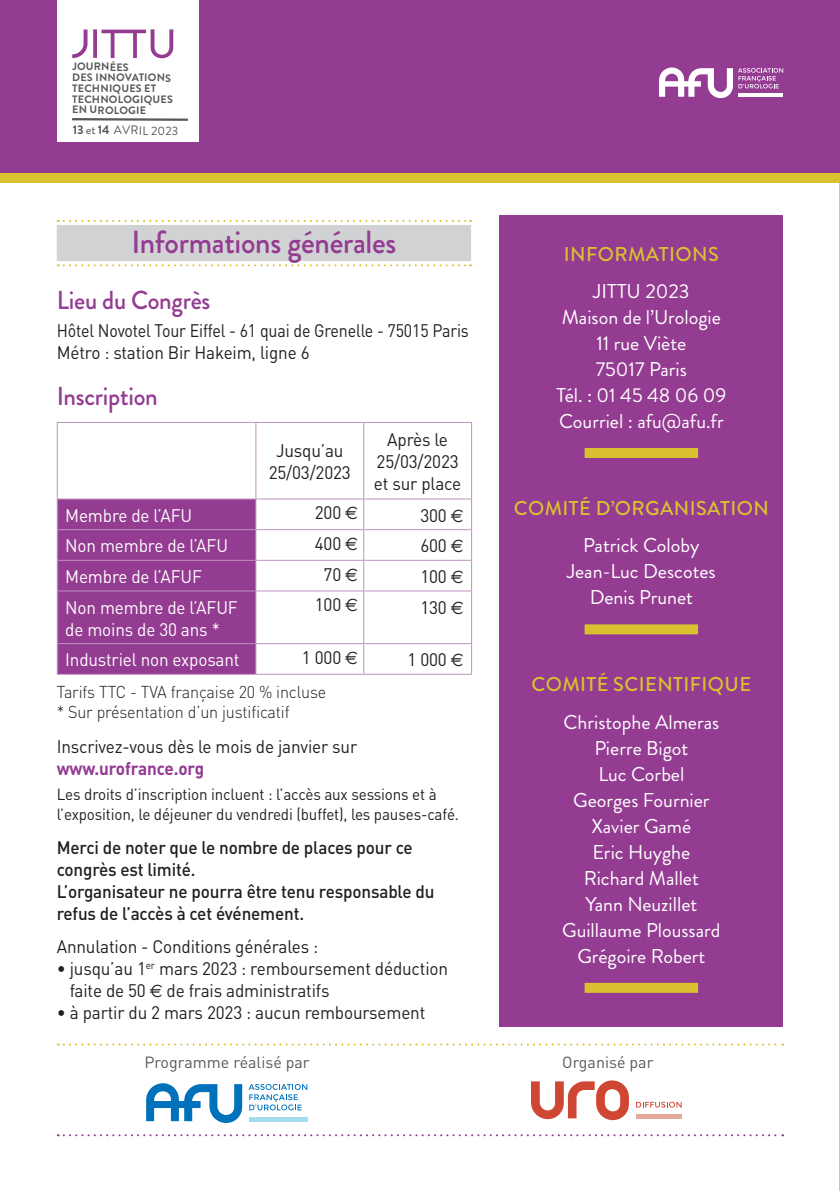
<style>
.page{position:relative;width:840px;height:1191px;background:#fff}
.page>*{position:absolute;margin:0;border:0;box-sizing:border-box;transform-origin:0 0}
.t1{font:500 32px "Brandon Grotesque";letter-spacing:-.01em;color:#943b92;scale:.95 1}
.t2{font:500 26px "Brandon Grotesque";letter-spacing:-.01em;color:#943b92;scale:.95 1}
.t3{font:20px/26px "Brandon Grotesque";color:#fff;text-align:center}
.t4{font:500 20px "Brandon Grotesque";letter-spacing:.02em;color:#d9c130}
.t5{font:18px/22px "DIN";letter-spacing:-.01em;color:#231f20;text-align:center;scale:.95 1}
.t6{font:500 18px/22px "DIN";letter-spacing:-.01em;color:#231f20;scale:.95 1}
.t7{font:18px/22px "DIN";letter-spacing:-.01em;color:#fff;scale:.95 1}
.t8{font:18px/22px "DIN";letter-spacing:-.01em;color:#231f20;scale:.89 1}
.t9{font:700 18px "DIN";letter-spacing:-.01em;color:#943b92;scale:.95 1}
.t10{font:300 17px/20px "DIN";letter-spacing:-.01em;color:#231f20;scale:.95 1}
.t11{font:16px/20px "DIN";letter-spacing:-.01em;color:#231f20;scale:.95 1}
.t12{font:16px "DIN";color:#57585a}
.t13{font:12.2px "Brandon Grotesque";letter-spacing:.015em;color:#57585a}
.t14{font:700 10.8px/10.8px "Brandon Grotesque";letter-spacing:.015em;color:#57585a}
.s1{font-weight:700;font-size:12.6px}
.s2{font-size:12.6px}
.s3{font-family:"DIN";font-weight:900;font-size:16px;color:#fff}
.s4{font-family:"Euro Sans"}
</style>
<div class="page">
<hr style="left:839px;top:0;width:1px;height:1191px;background:#231f20">
<div style="left:0;top:0;width:839px;height:183px;background:#943b92"></div>
<div style="left:0;top:173px;width:839px;height:10px;background:#d9c130"></div>
<div style="left:57px;top:0;width:141px;height:142px;background:#fff"></div>
<hr style="left:72px;top:118px;width:116px;height:3px;background:#57585a">
<svg style="left:72px;top:30px;width:15px;height:28px"></svg>
<svg style="left:93px;top:29px;width:80px;height:29px"></svg>
<svg style="left:659px;top:67px;width:123px;height:31px"></svg>
<hr style="left:738px;top:93px;width:44px;height:4px;background:#fff">
<svg style="left:58px;top:1134px;width:724px;height:2px"></svg>
<svg style="left:58px;top:220px;width:413px;height:2px"></svg>
<div style="left:57px;top:225px;width:414px;height:36px;background:#d1d2d4"></div>
<svg style="left:58px;top:264px;width:413px;height:2px"></svg>
<hr style="left:57px;top:423px;width:1px;height:75px;background:#bf93c1">
<hr style="left:57px;top:422px;width:199px;height:1px;background:#bf93c1">
<hr style="left:57px;top:498px;width:199px;height:1px;background:#bf93c1">
<hr style="left:255px;top:423px;width:1px;height:75px;background:#bf93c1">
<div style="left:57px;top:499px;width:199px;height:175px;background:#943b92"></div>
<hr style="left:255px;top:591px;width:1px;height:52px;background:#bf93c1">
<hr style="left:255px;top:644px;width:1px;height:30px;background:#bf93c1">
<hr style="left:256px;top:422px;width:107px;height:1px;background:#bf93c1">
<hr style="left:363px;top:422px;width:109px;height:1px;background:#bf93c1">
<hr style="left:256px;top:498px;width:107px;height:1px;background:#bf93c1">
<hr style="left:363px;top:498px;width:109px;height:1px;background:#bf93c1">
<hr style="left:363px;top:423px;width:1px;height:75px;background:#bf93c1">
<hr style="left:471px;top:423px;width:1px;height:75px;background:#bf93c1">
<hr style="left:363px;top:499px;width:1px;height:30px;background:#bf93c1">
<hr style="left:471px;top:499px;width:1px;height:30px;background:#bf93c1">
<hr style="left:363px;top:530px;width:1px;height:30px;background:#bf93c1">
<hr style="left:471px;top:530px;width:1px;height:30px;background:#bf93c1">
<svg style="left:363px;top:561px;width:1px;height:29px"></svg>
<svg style="left:471px;top:561px;width:1px;height:29px"></svg>
<hr style="left:363px;top:591px;width:1px;height:52px;background:#bf93c1">
<hr style="left:471px;top:591px;width:1px;height:52px;background:#bf93c1">
<hr style="left:363px;top:644px;width:1px;height:30px;background:#bf93c1">
<hr style="left:471px;top:644px;width:1px;height:30px;background:#bf93c1">
<hr style="left:256px;top:529px;width:107px;height:1px;background:#bf93c1">
<hr style="left:363px;top:529px;width:109px;height:1px;background:#bf93c1">
<hr style="left:256px;top:560px;width:107px;height:1px;background:#bf93c1">
<hr style="left:363px;top:560px;width:109px;height:1px;background:#bf93c1">
<hr style="left:256px;top:590px;width:107px;height:1px;background:#bf93c1">
<hr style="left:363px;top:590px;width:109px;height:1px;background:#bf93c1">
<hr style="left:256px;top:643px;width:107px;height:1px;background:#bf93c1">
<hr style="left:363px;top:643px;width:109px;height:1px;background:#bf93c1">
<hr style="left:57px;top:674px;width:199px;height:1px;background:#bf93c1">
<hr style="left:256px;top:674px;width:107px;height:1px;background:#bf93c1">
<hr style="left:363px;top:674px;width:109px;height:1px;background:#bf93c1">
<svg style="left:146px;top:1083px;width:96px;height:40px"></svg>
<svg style="left:248px;top:1084px;width:59px;height:26px"></svg>
<hr style="left:249px;top:1117px;width:58px;height:4px;background:#a1dcee">
<svg style="left:636px;top:1101px;width:45px;height:6px"></svg>
<hr style="left:635px;top:1114px;width:46px;height:4px;background:#e5a99b">
<svg style="left:531px;top:1080px;width:97px;height:40px"></svg>
<svg style="left:58px;top:1043px;width:724px;height:2px"></svg>
<div style="left:499px;top:215px;width:283px;height:811px;background:#943b92"></div>
<div style="left:584px;top:448px;width:113px;height:10px;background:#d9c130"></div>
<div style="left:584px;top:624px;width:113px;height:10px;background:#d9c130"></div>
<div style="left:584px;top:982px;width:113px;height:10px;background:#d9c130"></div>
<p class="t14" style="left:72px;top:61px;width:102px">JOURNÉES<br>DES INNOVATIONS<br>TECHNIQUES ET<br>TECHNOLOGIQUES<br>EN UROLOGIE</p>
<p class="t13" style="left:73px;top:122px;width:107px"><span class="s1">13</span> <span class="s2">et</span> <span class="s1">14</span> AVRIL 2023</p>
<h1 class="t1" style="left:131px;top:220px;width:280px">Informations générales</h1>
<h2 class="t2" style="left:57px;top:282px;width:206px">Lieu du Congrès<span class="s3">09:00</span></h2>
<p class="t8" style="left:57px;top:319px;width:464px">Hôtel Novotel Tour Eiffel - 61 quai de Grenelle - 75015 Paris<br>Métro : station Bir Hakeim, ligne 6</p>
<h2 class="t2" style="left:57px;top:378px;width:132px">Inscription<span class="s3">09:</span></h2>
<p class="t5" style="left:268px;top:439px;width:88px">Jusqu’au<br>25/03/2023</p>
<p class="t5" style="left:374px;top:428px;width:93px">Après le<br>25/03/2023 et sur place</p>
<p class="t7" style="left:65px;top:504px;width:135px">Membre de l’AFU</p>
<p class="t5" style="left:314px;top:501px;width:47px">200 <span class="s4">€</span></p>
<p class="t5" style="left:420px;top:504px;width:47px">300 <span class="s4">€</span></p>
<p class="t7" style="left:65px;top:534px;width:173px">Non membre de l’AFU</p>
<p class="t5" style="left:314px;top:532px;width:47px">400 <span class="s4">€</span></p>
<p class="t5" style="left:420px;top:534px;width:47px">600 <span class="s4">€</span></p>
<p class="t7" style="left:65px;top:565px;width:145px">Membre de l’AFUF</p>
<p class="t5" style="left:323px;top:563px;width:38px">70 <span class="s4">€</span></p>
<p class="t5" style="left:420px;top:565px;width:47px">100 <span class="s4">€</span></p>
<p class="t7" style="left:65px;top:596px;width:183px">Non membre de l’AFUF de moins de 30 ans *</p>
<p class="t5" style="left:314px;top:593px;width:47px">100 <span class="s4">€</span></p>
<p class="t5" style="left:420px;top:596px;width:47px">130 <span class="s4">€</span></p>
<p class="t7" style="left:65px;top:648px;width:185px">Industriel non exposant</p>
<p class="t5" style="left:302px;top:646px;width:60px">1 000 <span class="s4">€</span></p>
<p class="t5" style="left:407px;top:648px;width:60px">1 000 <span class="s4">€</span></p>
<p class="t10" style="left:57px;top:681px;width:285px">Tarifs TTC - TVA française 20 % incluse * Sur présentation d’un justificatif</p>
<p class="t5" style="left:57px;top:735px;width:317px">Inscrivez-vous dès le mois de janvier sur</p>
<p class="t9" style="left:57px;top:756px;width:157px">www.urofrance.org</p>
<p class="t11" style="left:57px;top:784px;width:424px">Les droits d’inscription incluent : l’accès aux sessions et à l’exposition, le déjeuner du vendredi (buffet), les pauses-café.</p>
<p class="t6" style="left:57px;top:835px;width:399px">Merci de noter que le nombre de places pour ce congrès est limité.<br>L’organisateur ne pourra être tenu responsable du refus de l’accès à cet événement.</p>
<p class="t5" style="left:57px;top:935px;width:276px">Annulation - Conditions générales :</p>
<p class="t5" style="left:70px;top:957px;width:399px;text-align:left;text-indent:-13px">• jusqu’au 1<sup>er</sup> mars 2023 : remboursement déduction faite de 50 <span class="s4">€</span> de frais administratifs</p>
<p class="t5" style="left:57px;top:1001px;width:389px">• à partir du 2 mars 2023 : aucun remboursement</p>
<p class="t4" style="left:563px;top:240px;width:156px">INFORMATIONS</p>
<p class="t3" style="left:556px;top:278px;width:171px">JITTU 2023<br>Maison de l’Urologie<br>11 rue Viète<br>75017 Paris<br>Tél. : 01 45 48 06 09<br>Courriel : afu@afu.fr</p>
<p class="t4" style="left:513px;top:494px;width:256px">COMITÉ D’ORGANISATION</p>
<p class="t3" style="left:566px;top:533px;width:150px">Patrick Coloby<br>Jean-Luc Descotes<br>Denis Prunet</p>
<p class="t4" style="left:531px;top:670px;width:221px">COMITÉ SCIENTIFIQUE</p>
<p class="t3" style="left:562px;top:709px;width:160px">Christophe Almeras<br>Pierre Bigot<br>Luc Corbel<br>Georges Fournier<br>Xavier Gamé<br>Eric Huyghe<br>Richard Mallet<br>Yann Neuzillet<br>Guillaume Ploussard<br>Grégoire Robert</p>
<p class="t12" style="left:144px;top:1052px;width:167px">Programme réalisé par</p>
<p class="t12" style="left:562px;top:1052px;width:93px">Organisé par</p>
</div>
